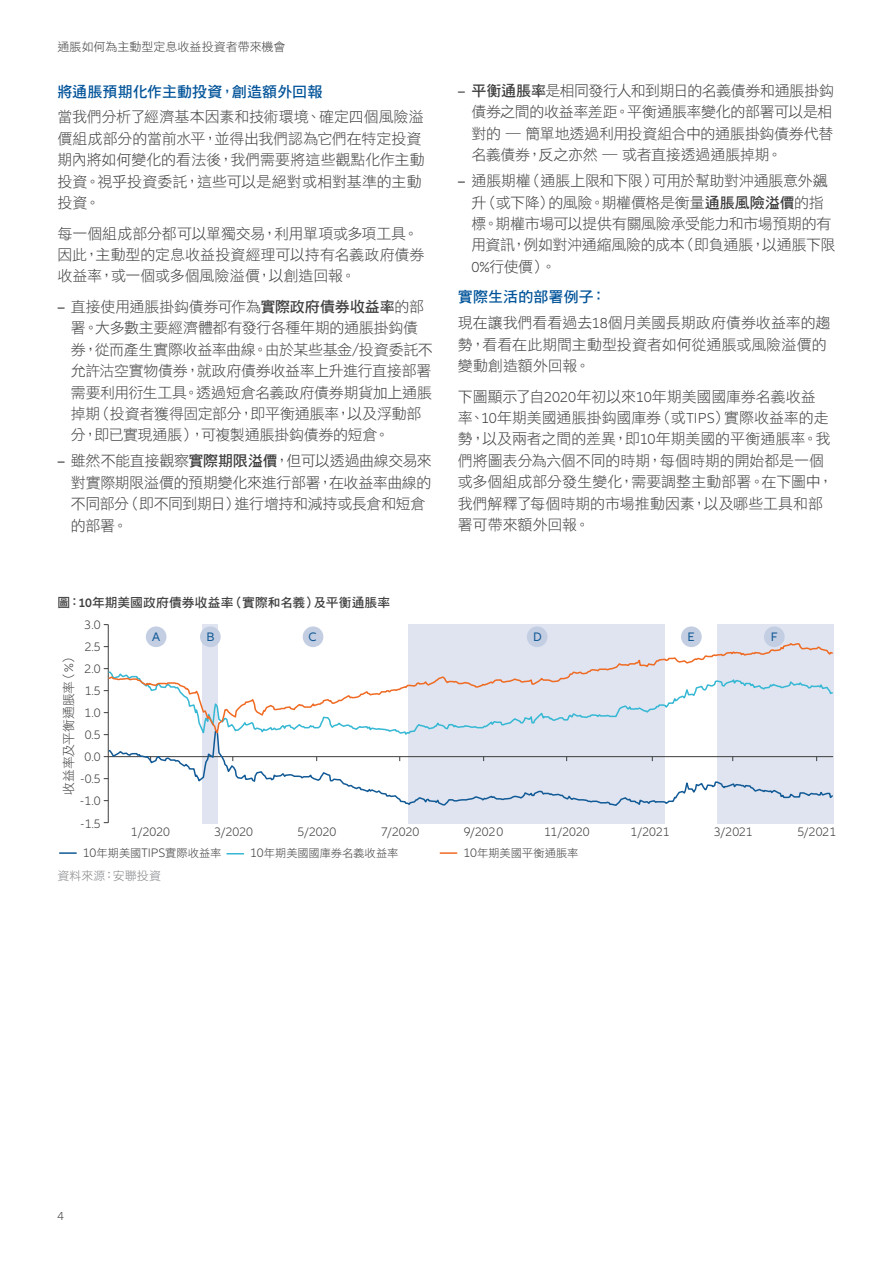
<style>
.page{position:relative;width:893px;height:1263px;background:#fff}
.page>*{position:absolute;margin:0;border:0;box-sizing:border-box;transform-origin:0 0}
.t1{font:15px/21.5px "DF Hei HK W3";letter-spacing:-.015em;color:#3e3e3f}
.t2{font:15px "DF Hei HK W7";letter-spacing:.005em;color:#015399}
.t3{font:300 12.75px "Allianz Neo";letter-spacing:-.005em;color:#3e3e3f}
.t4{font:12.75px "DF Hei HK W7";letter-spacing:.005em;color:#3e3e3f}
.t5{font:12.75px "DF Hei HK W3";letter-spacing:-.005em;color:#3e3e3f}
.t6{font:12.75px "Allianz Neo";color:#125a96}
.t7{font:12px "DF Hei HK W3";color:#3e3e3f}
.t8{font:12px "DF Hei HK W3";letter-spacing:.015em;color:#808285}
.t9{font:300 12px "Allianz Neo";color:#3e3e3f}
.t10{font:11.25px "DF Hei HK W3";letter-spacing:-.01em;color:#3e3e3f}
.s1{font-family:"Allianz Neo";font-weight:600}
.s2{font-family:"DF Hei HK W7"}
.s3{font-family:"Allianz Neo";font-weight:300}
.s4{font-family:"Allianz Neo";font-weight:300;font-size:12.75px}
</style>
<div class="page">
<div style="left:203px;top:624px;width:15px;height:200px;background:#dfe4f0"></div>
<div style="left:408px;top:624px;width:257px;height:200px;background:#dfe4f0"></div>
<div style="left:717px;top:624px;width:117px;height:200px;background:#dfe4f0"></div>
<hr style="left:108px;top:625px;width:1px;height:198px;background:#3e3e3f">
<svg style="left:108px;top:738px;width:726px;height:69px"></svg>
<svg style="left:108px;top:642px;width:725px;height:95px"></svg>
<svg style="left:60px;top:852px;width:16px;height:2px"></svg>
<svg style="left:227px;top:853px;width:17px;height:1px"></svg>
<svg style="left:440px;top:852px;width:17px;height:2px"></svg>
<div style="left:146px;top:626px;width:20px;height:21px;background:#c4cee3;border-radius:50%"></div>
<div style="left:200px;top:626px;width:21px;height:21px;background:#c4cee3;border-radius:50%"></div>
<div style="left:303px;top:626px;width:20px;height:21px;background:#c4cee3;border-radius:50%"></div>
<div style="left:527px;top:626px;width:20px;height:21px;background:#c4cee3;border-radius:50%"></div>
<div style="left:681px;top:626px;width:21px;height:21px;background:#c4cee3;border-radius:50%"></div>
<div style="left:764px;top:626px;width:21px;height:21px;background:#c4cee3;border-radius:50%"></div>
<p class="t7" style="left:57px;top:41px;width:230px">通脹如何為主動型定息收益投資者帶來機會</p>
<p class="t2" style="left:57px;top:83px;width:266px">將通脹預期化作主動投資，創造額外回報</p>
<p class="t1" style="left:57px;top:106px;width:369px">當我們分析了經濟基本因素和技術環境、確定四個風險溢價組成部分的當前水平，並得出我們認為它們在特定投資期內將如何變化的看法後，我們需要將這些觀點化作主動投資。視乎投資委託，這些可以是絕對或相對基準的主動投資。</p>
<p class="t1" style="left:57px;top:222px;width:369px">每一個組成部分都可以單獨交易，利用單項或多項工具。因此，主動型的定息收益投資經理可以持有名義政府債券收益率，或一個或多個風險溢價，以創造回報。</p>
<p class="t1" style="left:71px;top:295px;width:363px;text-indent:-13px"><span class="s1">–</span> 直接使用通脹掛鈎債券可作為<span class="s2">實際政府債券收益率</span>的部署。大多數主要經濟體都有發行各種年期的通脹掛鈎債券，從而產生實際收益率曲線。由於某些基金/投資委託不允許沽空實物債券，就政府債券收益率上升進行直接部署需要利用衍生工具。透過短倉名義政府債券期貨加上通脹掉期（投資者獲得固定部分，即平衡通脹率，以及浮動部分，即已實現通脹），可複製通脹掛鈎債券的短倉。</p>
<p class="t1" style="left:71px;top:450px;width:362px;text-indent:-14px"><span class="s1">–</span> 雖然不能直接觀察<span class="s2">實際期限溢價</span>，但可以透過曲線交易來對實際期限溢價的預期變化來進行部署，在收益率曲線的不同部分（即不同到期日）進行增持和減持或長倉和短倉的部署。</p>
<p class="t4" style="left:57px;top:595px;width:334px">圖：<span class="s1">10</span>年期美國政府債券收益率（實際和名義）及平衡通脹率</p>
<p class="t3" style="left:85px;top:617px;width:18px">3.0</p>
<p class="t1" style="left:471px;top:80px;width:364px;text-align:justify;text-indent:-13px"><span class="s1">–</span> <span class="s2">平衡通脹率</span>是相同發行人和到期日的名義債券和通脹掛鈎債券之間的收益率差距。平衡通脹率變化的部署可以是相對的 — 簡單地透過利用投資組合中的通脹掛鈎債券代替名義債券，反之亦然 — 或者直接透過通脹掉期。</p>
<p class="t1" style="left:471px;top:170px;width:366px;text-indent:-13px"><span class="s1">–</span> 通脹期權（通脹上限和下限）可用於幫助對沖通脹意外飊升（或下降）的風險。期權價格是衡量<span class="s2">通脹風險溢價</span>的指標。期權市場可以提供有關風險承受能力和市場預期的有用資訊，例如對沖通縮風險的成本（即負通脹，以通脹下限<br><span class="s3">0%</span>行使價）。</p>
<p class="t2" style="left:458px;top:289px;width:150px">實際生活的部署例子：</p>
<p class="t1" style="left:458px;top:312px;width:374px">現在讓我們看看過去<span class="s3">18</span>個月美國長期政府債券收益率的趨勢，看看在此期間主動型投資者如何從通脹或風險溢價的變動創造額外回報。</p>
<p class="t1" style="left:458px;top:385px;width:377px">下圖顯示了自<span class="s3">2020</span>年初以來<span class="s3">10</span>年期美國國庫券名義收益率、<span class="s3">10</span>年期美國通脹掛鈎國庫券（或<span class="s3">TIPS</span>）實際收益率的走勢，以及兩者之間的差異，即<span class="s3">10</span>年期美國的平衡通脹率。我們將圖表分為六個不同的時期，每個時期的開始都是一個或多個組成部分發生變化，需要調整主動部署。在下圖中，我們解釋了每個時期的市場推動因素，以及哪些工具和部署可帶來額外回報。</p>
<p class="t3" style="left:85px;top:639px;width:18px">2.5</p>
<p class="t5" style="left:62px;top:795px;width:144px;rotate:-90deg">收益率及平衡通脹率（<span class="s3">%</span>）</p>
<p class="t3" style="left:84px;top:661px;width:18px">2.0</p>
<p class="t3" style="left:85px;top:684px;width:18px">1.5</p>
<p class="t3" style="left:84px;top:706px;width:18px">1.0</p>
<p class="t3" style="left:85px;top:728px;width:18px">0.5</p>
<p class="t3" style="left:84px;top:750px;width:18px">0.0</p>
<p class="t3" style="left:81px;top:772px;width:22px">-0.5</p>
<p class="t3" style="left:80px;top:794px;width:22px">-1.0</p>
<p class="t6" style="left:152px;top:629px;width:9px">A</p>
<p class="t6" style="left:207px;top:629px;width:10px">B</p>
<p class="t6" style="left:309px;top:629px;width:10px">C</p>
<p class="t6" style="left:533px;top:629px;width:10px">D</p>
<p class="t6" style="left:688px;top:629px;width:9px">E</p>
<p class="t6" style="left:771px;top:629px;width:8px">F</p>
<p class="t3" style="left:81px;top:816px;width:22px">-1.5</p>
<p class="t3" style="left:131px;top:824px;width:41px">1/2020</p>
<p class="t3" style="left:214px;top:824px;width:40px">3/2020</p>
<p class="t3" style="left:298px;top:824px;width:40px">5/2020</p>
<p class="t3" style="left:381px;top:824px;width:39px">7/2020</p>
<p class="t3" style="left:464px;top:824px;width:41px">9/2020</p>
<p class="t3" style="left:544px;top:824px;width:47px">11/2020</p>
<p class="t3" style="left:631px;top:824px;width:41px">1/2021</p>
<p class="t3" style="left:714px;top:824px;width:40px">3/2021</p>
<p class="t3" style="left:797px;top:824px;width:40px">5/2021</p>
<p class="t10" style="left:83px;top:846px;width:140px"><span class="s4">10</span>年期美國<span class="s4">TIPS</span>實際收益率</p>
<p class="t10" style="left:250px;top:846px;width:150px"><span class="s4">10</span>年期美國國庫券名義收益率</p>
<p class="t10" style="left:463px;top:846px;width:117px"><span class="s4">10</span>年期美國平衡通脹率</p>
<p class="t8" style="left:57px;top:869px;width:105px">資料來源：安聯投資</p>
<p class="t9" style="left:57px;top:1210px;width:8px">4</p>
</div>
